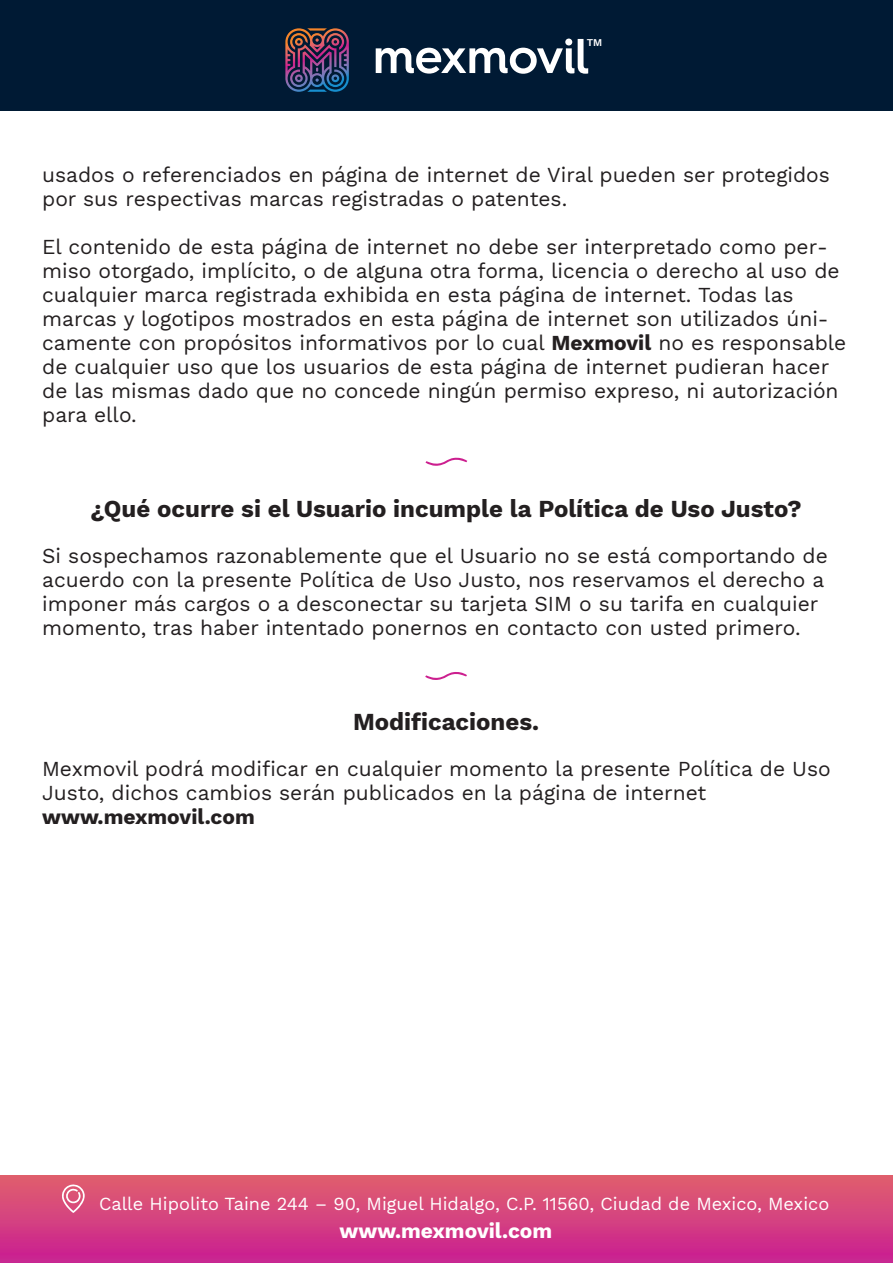
<style>
.page{position:relative;width:893px;height:1263px;background:#fff}
.page>*{position:absolute;margin:0;border:0;box-sizing:border-box;transform-origin:0 0}
.t1{font:700 24px "Work Sans";color:#231f20}
.t2{font:21px/24px "Work Sans";color:#231f20}
.t3{font:700 21px "Work Sans";color:#fff}
.t4{font:700 21px "Work Sans";color:#231f20}
.t5{font:18.15px "Work Sans";color:#fff}
.t6{font:600 10.2px "Work Sans";color:#fff}
.s1{font-weight:700}
</style>
<div class="page">
<div style="left:0;top:0;width:893px;height:111px;background:#001a34"></div>
<svg style="left:376px;top:39px;width:212px;height:35px"></svg>
<img style="left:285px;top:28px;width:64px;height:64px">
<div style="left:0;top:1175px;width:893px;height:88px;background:linear-gradient(to bottom,#e0616d,#c92092)"></div>
<svg style="left:62px;top:1184px;width:23px;height:29px"></svg>
<svg style="left:425px;top:457px;width:42px;height:9px"></svg>
<svg style="left:425px;top:672px;width:42px;height:8px"></svg>
<p class="t6" style="left:587px;top:34px;width:17px">TM</p>
<p class="t2" style="left:42px;top:162px;width:789px">usados o referenciados en página de internet de Viral pueden ser protegidos por sus respectivas marcas registradas o patentes.</p>
<p class="t2" style="left:42px;top:234px;width:806px">El contenido de esta página de internet no debe ser interpretado como per&shy;miso otorgado, implícito, o de alguna otra forma, licencia o derecho al uso de cualquier marca registrada exhibida en esta página de internet. Todas las marcas y logotipos mostrados en esta página de internet son utilizados úni&shy;camente con propósitos informativos por lo cual <span class="s1">Mexmovil</span> no es responsable de cualquier uso que los usuarios de esta página de internet pudieran hacer de las mismas dado que no concede ningún permiso expreso, ni autorización para ello.</p>
<p class="t1" style="left:91px;top:490px;width:713px">¿Qué ocurre si el Usuario incumple la Política de Uso Justo?</p>
<p class="t2" style="left:42px;top:543px;width:787px">Si sospechamos razonablemente que el Usuario no se está comportando de acuerdo con la presente Política de Uso Justo, nos reservamos el derecho a imponer más cargos o a desconectar su tarjeta SIM o su tarifa en cualquier momento, tras haber intentado ponernos en contacto con usted primero.</p>
<p class="t1" style="left:353px;top:703px;width:188px">Modificaciones.</p>
<p class="t2" style="left:42px;top:756px;width:790px">Mexmovil podrá modificar en cualquier momento la presente Política de Uso<br>Justo, dichos cambios serán publicados en la página de internet</p>
<p class="t4" style="left:42px;top:801px;width:214px">www.mexmovil.com</p>
<p class="t5" style="left:99px;top:1190px;width:732px">Calle Hipolito Taine 244 – 90, Miguel Hidalgo, C.P. 11560, Ciudad de Mexico, Mexico</p>
<p class="t3" style="left:340px;top:1214px;width:214px">www.mexmovil.com</p>
</div>
